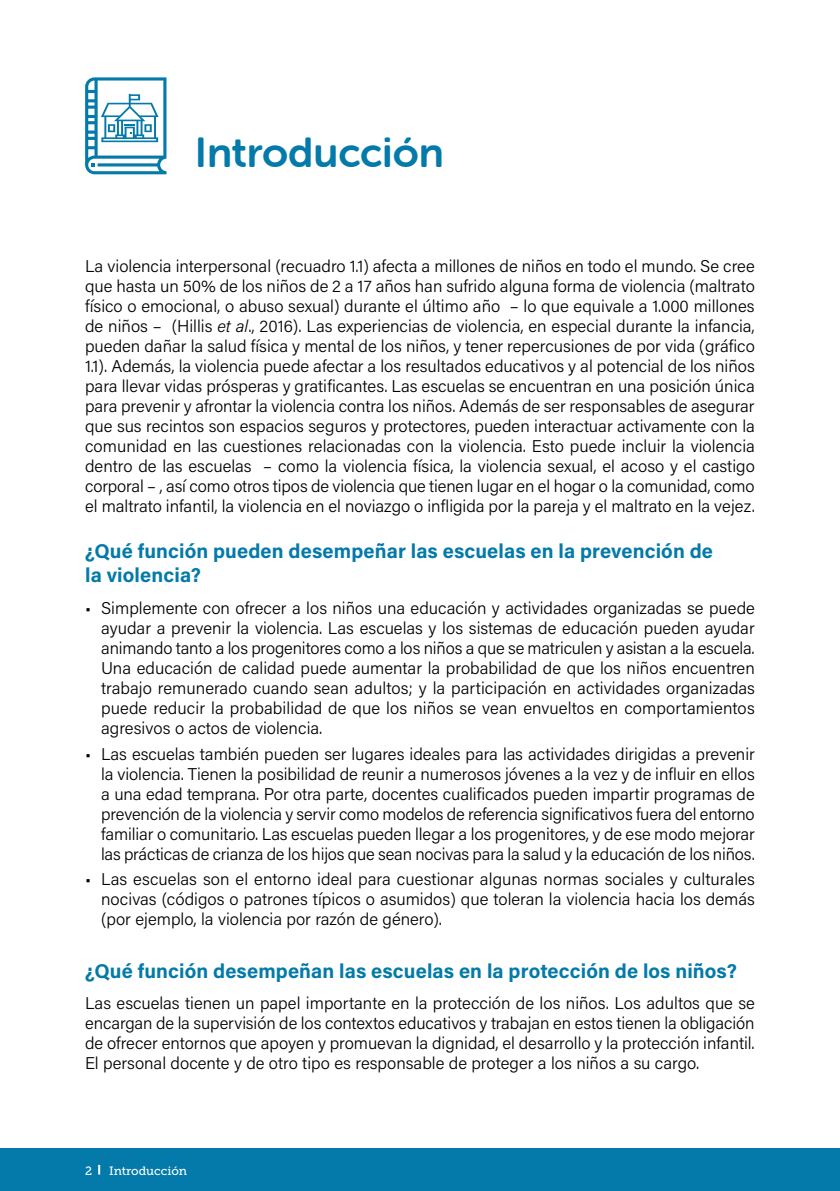
<style>
.page{position:relative;width:840px;height:1191px;background:#fff}
.page>*{position:absolute;margin:0;border:0;box-sizing:border-box;transform-origin:0 0}
.Head1-chapter{font:42px "Museo Sans Rounded 700";letter-spacing:-.005em;color:#037aa9}
.t1{font:700 20px/24px "Acumin Pro";letter-spacing:.005em;color:#037aa9}
.Body{font:300 17px/20px "Acumin Pro";color:#000;text-align:justify}
.t2{font:12px "Museo Slab 500";letter-spacing:-.005em;color:#fff}
.s1{font-style:italic}
</style>
<div class="page">
<div style="left:0;top:1148px;width:839px;height:43px;background:#037aa9"></div>
<svg style="left:85px;top:77px;width:81px;height:97px"></svg>
<svg style="left:98px;top:1164px;width:2px;height:10px"></svg>
<h1 class="Head1-chapter" style="left:195px;top:129px;width:250px">Introducción</h1>
<p class="Body" style="left:85px;top:255px;width:671px">La violencia interpersonal (recuadro 1.1) afecta a millones de niños en todo el mundo. Se cree que hasta un 50% de los niños de 2 a 17 años han sufrido alguna forma de violencia (maltrato físico o emocional, o abuso sexual) durante el último año – lo que equivale a 1.000 millones de niños – (Hillis <span class="s1">et al</span>., 2016). Las experiencias de violencia, en especial durante la infancia, pueden dañar la salud física y mental de los niños, y tener repercusiones de por vida (gráfico 1.1). Además, la violencia puede afectar a los resultados educativos y al potencial de los niños para llevar vidas prósperas y gratificantes. Las escuelas se encuentran en una posición única para prevenir y afrontar la violencia contra los niños. Además de ser responsables de asegurar que sus recintos son espacios seguros y protectores, pueden interactuar activamente con la comunidad en las cuestiones relacionadas con la violencia. Esto puede incluir la violencia dentro de las escuelas – como la violencia física, la violencia sexual, el acoso y el castigo corporal – , así como otros tipos de violencia que tienen lugar en el hogar o la comunidad, como el maltrato infantil, la violencia en el noviazgo o infligida por la pareja y el maltrato en la vejez.</p>
<h2 class="t1" style="left:85px;top:538px;width:629px">¿Qué función pueden desempeñar las escuelas en la prevención de la violencia?</h2>
<p class="Body" style="left:101px;top:597px;width:655px;text-indent:-16px">• Simplemente con ofrecer a los niños una educación y actividades organizadas se puede ayudar a prevenir la violencia. Las escuelas y los sistemas de educación pueden ayudar animando tanto a los progenitores como a los niños a que se matriculen y asistan a la escuela.<br>Una educación de calidad puede aumentar la probabilidad de que los niños encuentren trabajo remunerado cuando sean adultos; y la participación en actividades organizadas puede reducir la probabilidad de que los niños se vean envueltos en comportamientos agresivos o actos de violencia.</p>
<p class="Body" style="left:101px;top:743px;width:654px;text-indent:-16px">• Las escuelas también pueden ser lugares ideales para las actividades dirigidas a prevenir la violencia. Tienen la posibilidad de reunir a numerosos jóvenes a la vez y de influir en ellos a una edad temprana. Por otra parte, docentes cualificados pueden impartir programas de prevención de la violencia y servir como modelos de referencia significativos fuera del entorno familiar o comunitario. Las escuelas pueden llegar a los progenitores, y de ese modo mejorar las prácticas de crianza de los hijos que sean nocivas para la salud y la educación de los niños.</p>
<p class="Body" style="left:101px;top:868px;width:655px;text-indent:-16px">• Las escuelas son el entorno ideal para cuestionar algunas normas sociales y culturales nocivas (códigos o patrones típicos o asumidos) que toleran la violencia hacia los demás (por ejemplo, la violencia por razón de género).</p>
<h2 class="t1" style="left:85px;top:957px;width:653px">¿Qué función desempeñan las escuelas en la protección de los niños?</h2>
<p class="Body" style="left:85px;top:992px;width:671px">Las escuelas tienen un papel importante en la protección de los niños. Los adultos que se encargan de la supervisión de los contextos educativos y trabajan en estos tienen la obligación de ofrecer entornos que apoyen y promuevan la dignidad, el desarrollo y la protección infantil.<br>El personal docente y de otro tipo es responsable de proteger a los niños a su cargo.</p>
<p class="t2" style="left:85px;top:1163px;width:9px">2</p>
<p class="t2" style="left:109px;top:1163px;width:79px">Introducción</p>
</div>
